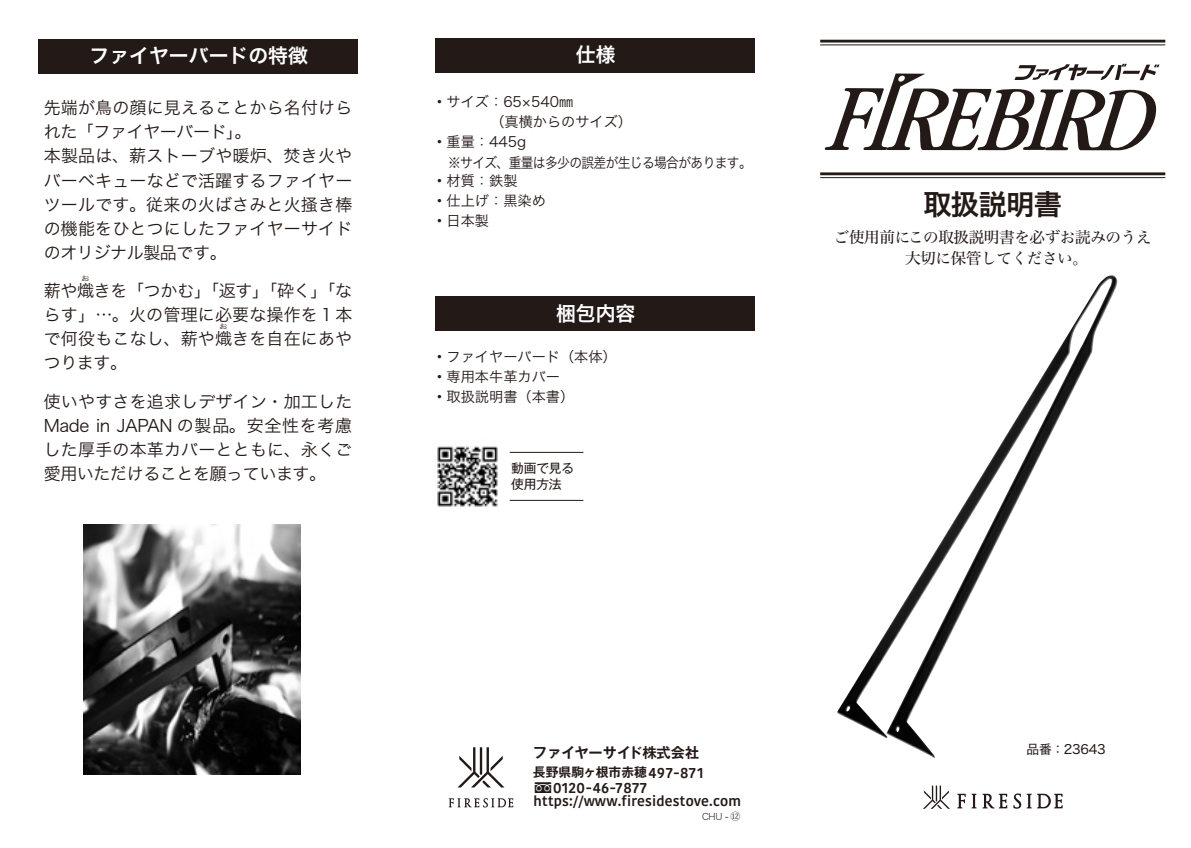
<style>
.page{position:relative;width:1191px;height:848px;background:#fff}
.page>*{position:absolute;margin:0;border:0;box-sizing:border-box;transform-origin:0 0}
.t1{font:28.4px "Hira Kaku Std W6";letter-spacing:-.025em;color:#231916}
.t2{font:19.8px "Hira Kaku Std W6";color:#fff}
.t3{font:17px/24.2px "Hira Kaku Std W3";letter-spacing:.01em;color:#231916}
.t4{font:17px "Hira Kaku Std W3";letter-spacing:-.02em;color:#231916}
.t5{font:15.6px/21.2px "Hira Min Std W4";letter-spacing:-.025em;color:#231916;text-align:center}
.t6{font:600 15.2px "Kohinoor Bangla";letter-spacing:.035em;color:#231916}
.t7{font:14.2px/19.8px "Hira Kaku Std W3";color:#231916}
.t8{font:14.2px/18.4px "Hira Kaku Std W3";letter-spacing:-.05em;color:#231916;scale:.9 1}
.t9{font:14.2px "Gothic MB101 De B";color:#231916}
.t10{font:600 14px "Kohinoor Bangla";letter-spacing:.015em;color:#231916}
.t11{font:12.8px "Gothic MB101 De B";color:#231916}
.t12{font:12.8px/15.6px "Gothic MB101 Pro";letter-spacing:-.015em;color:#231916}
.t13{font:12.8px "Hira Kaku Std W4";letter-spacing:-.025em;color:#231916}
.t14{font:9.2px "Hira Kaku Std W2";color:#231916}
.t15{font:6.8px "Hira Kaku Std W3";color:#231916;scale:1.25 1}
.s1{font-family:"Hira Kaku Std W6"}
.s2{font-family:"Kohinoor Bangla";font-weight:600;font-size:15.2px}
.s3{font-family:"Hira Kaku Std W3"}
.s4{font-family:"Koz Min Pr 6 N";font-size:10px}
</style>
<div class="page">
<img style="left:437px;top:446px;width:61px;height:61px">
<hr style="left:510px;top:452px;width:73px;height:1px;background:#231916">
<hr style="left:510px;top:500px;width:73px;height:1px;background:#231916">
<div style="left:436px;top:38px;width:319px;height:34px;background:#231916"></div>
<div style="left:436px;top:296px;width:319px;height:34px;background:#231916"></div>
<img style="left:837px;top:275px;width:280px;height:483px">
<div style="left:39px;top:40px;width:319px;height:34px;background:#231916"></div>
<hr style="left:820px;top:40px;width:345px;height:3px;background:#231916">
<hr style="left:820px;top:44px;width:345px;height:1px;background:#231916">
<hr style="left:820px;top:172px;width:345px;height:3px;background:#231916">
<hr style="left:820px;top:177px;width:345px;height:1px;background:#231916">
<svg style="left:824px;top:64px;width:336px;height:86px"></svg>
<img style="left:84px;top:524px;width:216px;height:250px">
<svg style="left:923px;top:785px;width:26px;height:23px"></svg>
<svg style="left:971px;top:793px;width:5px;height:15px"></svg>
<svg style="left:957px;top:793px;width:8px;height:15px"></svg>
<svg style="left:1037px;top:793px;width:25px;height:15px"></svg>
<svg style="left:982px;top:793px;width:25px;height:15px"></svg>
<svg style="left:1013px;top:793px;width:18px;height:15px"></svg>
<svg style="left:458px;top:747px;width:46px;height:40px"></svg>
<svg style="left:449px;top:798px;width:64px;height:9px"></svg>
<p class="t2" style="left:90px;top:41px;width:220px">ファイヤーバードの特徴</p>
<p class="t3" style="left:44px;top:95px;width:310px">先端が鳥の顔に見えることから名付けられた「ファイヤーバード」。<br>本製品は、薪ストーブや暖炉、焚き火やバーベキューなどで活躍するファイヤーツールです。従来の火ばさみと火掻き棒の機能をひとつにしたファイヤーサイドのオリジナル製品です。</p>
<p class="t4" style="left:44px;top:278px;width:310px">薪や熾きを「つかむ」「返す」「砕く」「な</p>
<p class="t15" style="left:81px;top:273px;width:8px">お</p>
<p class="t3" style="left:44px;top:302px;width:310px">らす」…。火の管理に必要な操作を１本で何役もこなし、薪や熾きを自在にあや</p>
<p class="t15" style="left:219px;top:321px;width:8px">お</p>
<p class="t3" style="left:44px;top:351px;width:85px">つります。</p>
<p class="t3" style="left:44px;top:389px;width:310px;text-align:justify">使いやすさを追求しデザイン・加工したMade in JAPAN の製品。安全性を考慮した厚手の本革カバーとともに、永くご愛用いただけることを願っています。</p>
<p class="t2" style="left:576px;top:39px;width:41px">仕様</p>
<p class="t7" style="left:432px;top:91px;width:201px"><span class="s1">・</span>サイズ：65×540㎜<br>　　　　 （真横からのサイズ）<span class="s1">・</span>重量：445g</p>
<p class="t8" style="left:432px;top:153px;width:356px">　※サイズ、重量は多少の誤差が生じる場合があります。<span class="s1">・</span>材質：鉄製</p>
<p class="t7" style="left:432px;top:191px;width:115px"><span class="s1">・</span>仕上げ：黒染め<span class="s1">・</span>日本製</p>
<p class="t2" style="left:556px;top:298px;width:81px">梱包内容</p>
<p class="t7" style="left:432px;top:347px;width:186px"><span class="s1">・</span>ファイヤーバード（本体）<span class="s1">・</span>専用本牛革カバー<br><span class="s1">・</span>取扱説明書（本書）</p>
<p class="t12" style="left:511px;top:459px;width:65px">動画で見る使用方法</p>
<h1 class="t1" style="left:923px;top:182px;width:140px">取扱説明書</h1>
<p class="t5" style="left:834px;top:226px;width:319px">ご使用前にこの取扱説明書を必ずお読みのうえ大切に保管してください。</p>
<p class="t9" style="left:533px;top:742px;width:168px">ファイヤーサイド株式会社</p>
<p class="t10" style="left:533px;top:789px;width:209px">https://www.firesidestove.com</p>
<p class="t11" style="left:533px;top:763px;width:172px">長野県駒ヶ根市赤穂<span class="s2">497-871</span></p>
<p class="t6" style="left:553px;top:774px;width:95px">0120-46-7877</p>
<p class="t14" style="left:702px;top:809px;width:40px">CHU <span class="s3">-</span> <span class="s4">⑫</span></p>
<p class="t13" style="left:1026px;top:739px;width:80px">品番：23643</p>
</div>
